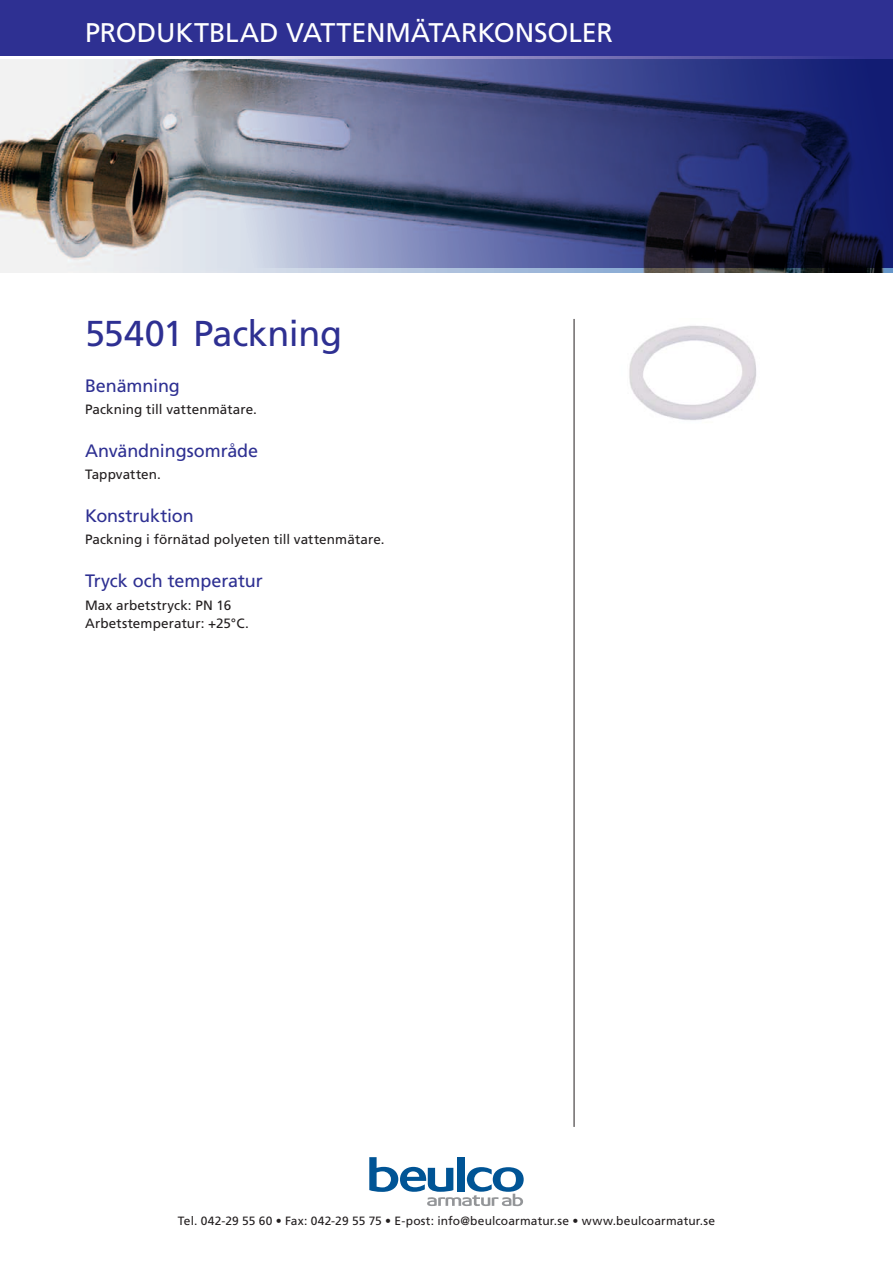
<style>
.page{position:relative;width:893px;height:1263px;background:#fff}
.page>*{position:absolute;margin:0;border:0;box-sizing:border-box;transform-origin:0 0}
.Artikelgrupp{font:36px "Frutiger LT Std";letter-spacing:-.015em;color:#2e3092}
.Produktgruppsrubrik{font:27px "Frutiger LT Std";letter-spacing:-.005em;color:#fff}
.Mellanrubrik{font:18px "Frutiger LT Std";letter-spacing:-.005em;color:#2e3092}
.Brödtext{font:13.5px "Frutiger LT Std";letter-spacing:.005em;color:#231f20}
.Adresstext{font:12px "Frutiger LT Std";letter-spacing:.01em;color:#231f20}
</style>
<div class="page">
<img style="left:0;top:55px;width:893px;height:213px">
<div style="left:0;top:0;width:893px;height:55px;background:#2e3092"></div>
<svg style="left:369px;top:1157px;width:155px;height:49px"></svg>
<hr style="left:574px;top:319px;width:1px;height:808px;background:#231f20">
<img style="left:629px;top:325px;width:128px;height:95px">
<p class="Produktgruppsrubrik" style="left:85px;top:16px;width:235px">PRODUKTBLAD Vatte</p>
<p class="Produktgruppsrubrik" style="left:366px;top:16px;width:81px">nmätarko</p>
<p class="Produktgruppsrubrik" style="left:515px;top:16px;width:50px">nsoler</p>
<p class="Artikelgrupp" style="left:85px;top:312px;width:259px">55401 Packning</p>
<p class="Mellanrubrik" style="left:85px;top:375px;width:96px">Benämning</p>
<p class="Brödtext" style="left:85px;top:402px;width:173px">Packning till vattenmätare.</p>
<p class="Mellanrubrik" style="left:85px;top:440px;width:175px">Användningsområde</p>
<p class="Brödtext" style="left:85px;top:467px;width:78px">Tappvatten.</p>
<p class="Mellanrubrik" style="left:85px;top:505px;width:110px">Konstruktion</p>
<p class="Brödtext" style="left:85px;top:532px;width:301px">Packning i förnätad polyeten till vattenmätare.</p>
<p class="Mellanrubrik" style="left:85px;top:570px;width:179px">Tryck och temperatur</p>
<p class="Brödtext" style="left:85px;top:597px;width:148px">M ax arbetstryck: PN 16</p>
<p class="Brödtext" style="left:85px;top:615px;width:165px">Arbetstemperatur: +25°C.</p>
<p class="Adresstext" style="left:178px;top:1214px;width:539px">Tel. 042-29 55 60 • Fax: 042-29 55 75 • E-post: info@beulcoarmatur.se • www.beulcoarmatur.se</p>
</div>
